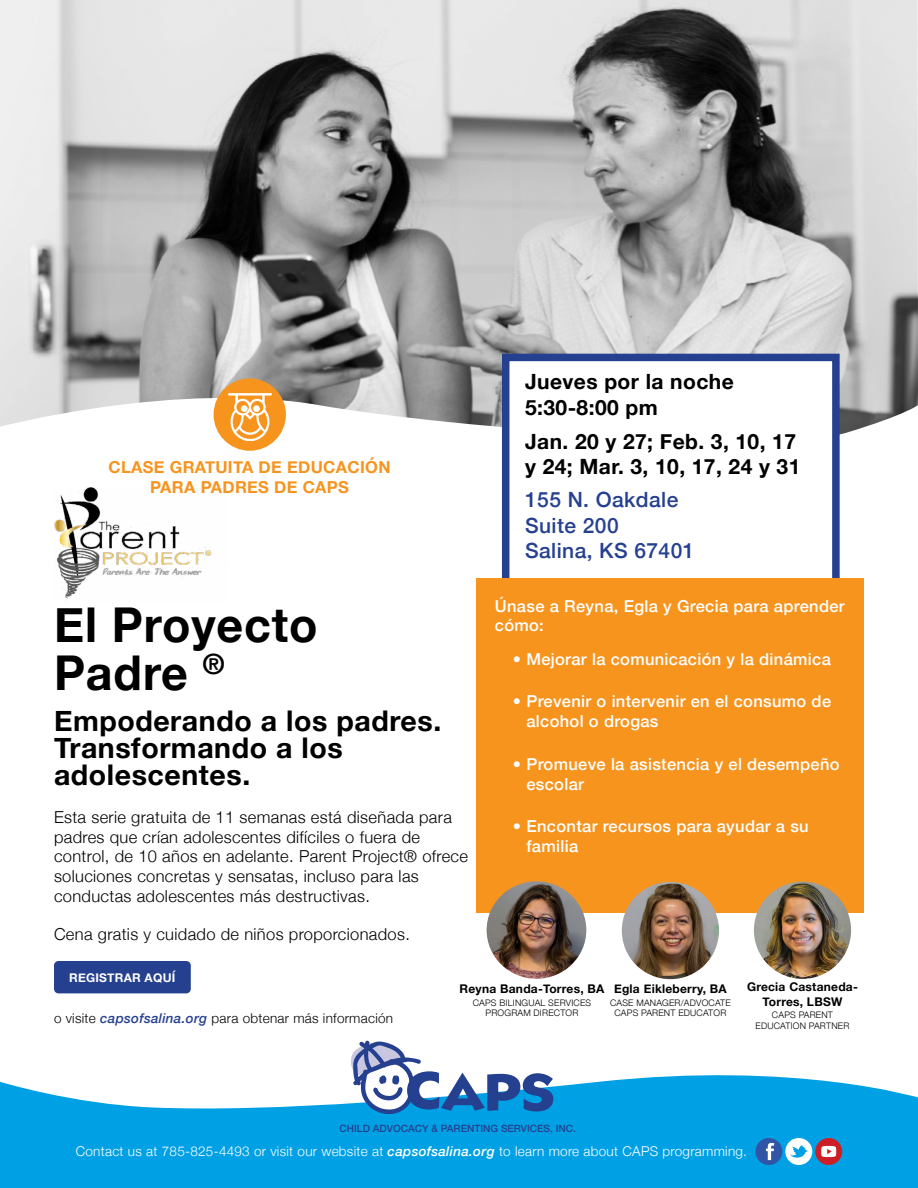
<style>
.page{position:relative;width:918px;height:1188px;background:#fff}
.page>*{position:absolute;margin:0;border:0;box-sizing:border-box;transform-origin:0 0}
.t1{font:700 48px/48px "Helvetica Neue";letter-spacing:.02em;color:#000}
.t2{font:700 28.5px/27px "Helvetica Neue";letter-spacing:.02em;color:#000}
.t3{font:700 21px/25.2px "Helvetica Neue";letter-spacing:.02em;color:#000}
.t4{font:500 21px/25.2px "Helvetica Neue";letter-spacing:.02em;color:#25408f}
.t5{font:300 16.5px/19.8px "Helvetica Neue";letter-spacing:.02em;color:#000}
.t6{font:500 16.5px/19.8px "Helvetica Neue";letter-spacing:.02em;color:#fff}
.t7{font:700 16.5px/19.8px "Helvetica Neue";letter-spacing:.02em;color:#f7941e;text-align:center}
.t8{font:300 13.5px "Helvetica Neue";letter-spacing:.02em;color:#fff}
.t9{font:300 13.5px "Helvetica Neue";letter-spacing:.02em;color:#000}
.t10{font:700 12px/14.4px "Helvetica Neue";letter-spacing:.02em;color:#000;text-align:center}
.t11{font:700 12px "Helvetica Neue";letter-spacing:.02em;color:#fff}
.t12{font:500 10.05px "Helvetica Neue";color:#25408f}
.t13{font:300 9px/10.8px "Helvetica Neue";letter-spacing:.02em;color:#000;text-align:center}
.s1{font-weight:500;font-style:italic;color:#25408f}
.s2{font-weight:500;font-style:italic}
</style>
<div class="page">
<img style="left:0;top:0;width:918px;height:380px">
<svg style="left:0;top:380px;width:918px;height:71px"></svg>
<img style="left:54px;top:487px;width:166px;height:115px">
<div style="left:502px;top:354px;width:338px;height:244px;background:#fff;border:8px solid #25408f"></div>
<div style="left:477px;top:578px;width:387px;height:334px;background:#f7941e"></div>
<div style="left:54px;top:961px;width:137px;height:32px;background:#25408f;border-radius:4px"></div>
<div style="left:214px;top:378px;width:72px;height:73px;background:#f7941e;border-radius:50%"></div>
<img style="left:228px;top:394px;width:43px;height:47px">
<svg style="left:0;top:1075px;width:918px;height:113px;background:#20ace7"></svg>
<div style="left:755px;top:1138px;width:27px;height:27px;background:#3155a6;border-radius:50%"></div>
<svg style="left:766px;top:1143px;width:8px;height:17px"></svg>
<div style="left:785px;top:1138px;width:27px;height:27px;background:#fff;border-radius:50%"></div>
<svg style="left:790px;top:1145px;width:18px;height:13px"></svg>
<div style="left:815px;top:1138px;width:27px;height:27px;background:#cc2027;border-radius:50%"></div>
<svg style="left:821px;top:1146px;width:15px;height:11px"></svg>
<svg style="left:351px;top:1041px;width:202px;height:75px"></svg>
<img style="left:622px;top:882px;width:97px;height:97px;border-radius:49px">
<img style="left:754px;top:882px;width:97px;height:97px;border-radius:49px">
<img style="left:487px;top:881px;width:99px;height:98px">
<p class="t7" style="left:109px;top:458px;width:284px">CLASE GRATUITA DE EDUCACIÓN<br>PARA PADRES DE CAPS</p>
<p class="t3" style="left:525px;top:370px;width:210px">Jueves por la noche<br>5:30-8:00 pm</p>
<p class="t3" style="left:525px;top:429px;width:277px">Jan. 20 y 27; Feb. 3, 10, 17 y 24; Mar. 3, 10, 17, 24 y 31</p>
<p class="t4" style="left:525px;top:486px;width:171px">155 N. Oakdale<br>Suite 200<br>Salina, KS 67401</p>
<p class="t6" style="left:495px;top:595px;width:351px">Únase a Reyna, Egla y Grecia para aprender cómo:</p>
<p class="t6" style="left:513px;top:648px;width:319px">• Mejorar la comunicación y la dinámica</p>
<p class="t6" style="left:526px;top:690px;width:306px;text-indent:-13px">• Prevenir o intervenir en el consumo de alcohol o drogas</p>
<p class="t6" style="left:526px;top:753px;width:315px;text-indent:-13px">• Promueve la asistencia y el desempeño escolar</p>
<p class="t6" style="left:526px;top:815px;width:284px;text-indent:-13px">• Encontar recursos para ayudar a su familia</p>
<h1 class="t1" style="left:54px;top:603px;width:265px">El Proyecto<br>Padre <sup>®</sup></h1>
<h2 class="t2" style="left:54px;top:708px;width:389px">Empoderando a los padres.<br>Transformando a los adolescentes.</h2>
<p class="t5" style="left:54px;top:806px;width:416px">Esta serie gratuita de 11 semanas está diseñada para padres que crían adolescentes difíciles o fuera de control, de 10 años en adelante. Parent Project® ofrece soluciones concretas y sensatas, incluso para las conductas adolescentes más destructivas.</p>
<p class="t5" style="left:54px;top:923px;width:357px">Cena gratis y cuidado de niños proporcionados.</p>
<p class="t11" style="left:69px;top:968px;width:108px">REGISTRAR AQUÍ</p>
<p class="t9" style="left:54px;top:1007px;width:341px">o visite <span class="s1">capsofsalina.org</span> para obtenar más información</p>
<p class="t10" style="left:747px;top:980px;width:112px">Grecia Castaneda-<br>Torres, LBSW</p>
<p class="t13" style="left:756px;top:1009px;width:95px">CAPS PARENT<br>EDUCATION PARTNER</p>
<p class="t10" style="left:614px;top:982px;width:114px">Egla Eikleberry, BA</p>
<p class="t13" style="left:610px;top:996px;width:122px">CASE MANAGER/ADVOCATE<br>CAPS PARENT EDUCATOR</p>
<p class="t10" style="left:460px;top:982px;width:146px">Reyna Banda-Torres, BA</p>
<p class="t13" style="left:473px;top:996px;width:120px">CAPS BILINGUAL SERVICES<br>PROGRAM DIRECTOR</p>
<p class="t12" style="left:340px;top:1120px;width:238px">CHILD ADVOCACY &amp; PARENTING SERVICES, INC.</p>
<p class="t8" style="left:76px;top:1140px;width:673px">Contact us at 785-825-4493 or visit our website at <span class="s2">capsofsalina.org</span> to learn more about CAPS programming.</p>
</div>
